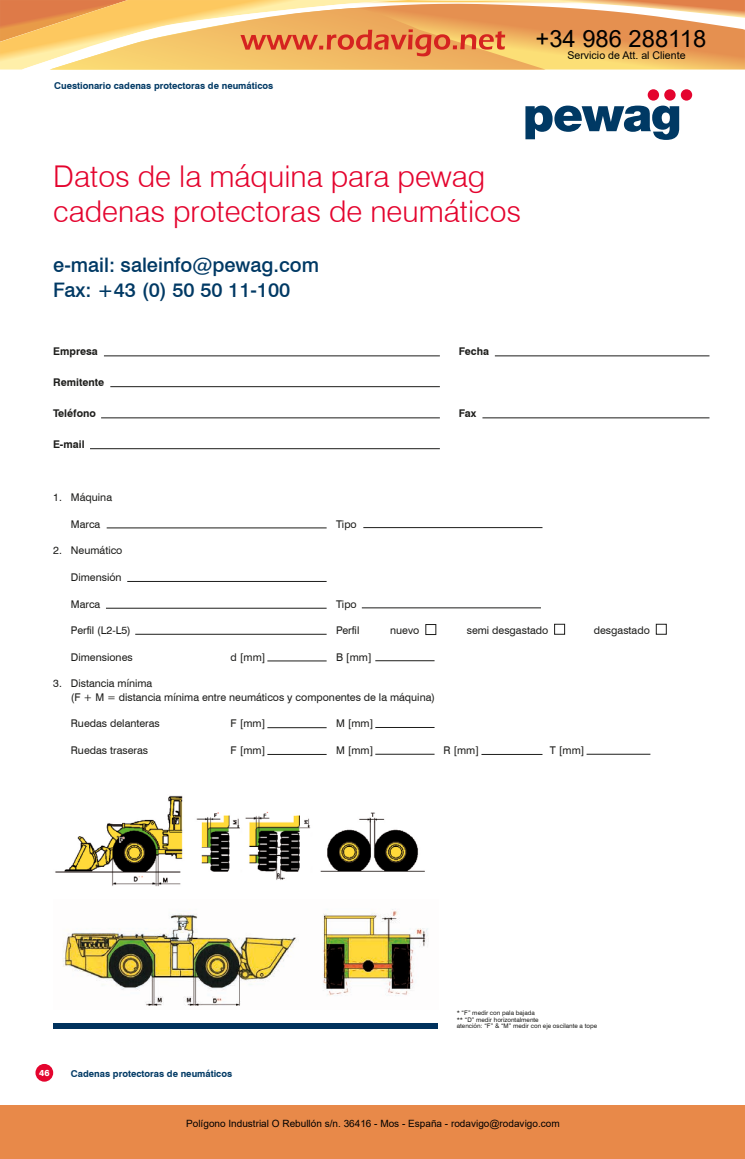
<style>
.page{position:relative;width:745px;height:1159px;background:#fff}
.page>*{position:absolute;margin:0;border:0;box-sizing:border-box;transform-origin:0 0}
.t1{font:300 30px/35.4px "Swiss 721 BT";color:#e4042e}
.t2{font:23.75px "Arial";color:#000}
.t3{font:500 20px/25px "Swiss 721 BT";color:#003964}
.t4{font:10.62px/13.2px "Swiss 721 BT";color:#1d1d1b}
.t5{font:700 10.62px "Swiss 721 BT";color:#1d1d1b}
.t6{font:10.62px "Arial";color:#000}
.t7{font:10px "Arial";color:#000}
.t8{font:700 9.38px "Swiss 721 BT";color:#003964}
.t9{font:800 8.75px "Swiss 721 BT";color:#fff}
.t10{font:6.25px/6.8px "Swiss 721 BT";color:#1d1d1b}
</style>
<div class="page">
<div style="left:35px;top:1064px;width:18px;height:17px;background:#e4042e;border-radius:50%"></div>
<hr style="left:104px;top:355px;width:335px;height:1px;background:#1d1d1b">
<hr style="left:110px;top:386px;width:329px;height:1px;background:#1d1d1b">
<hr style="left:101px;top:417px;width:338px;height:1px;background:#1d1d1b">
<hr style="left:494px;top:355px;width:215px;height:1px;background:#1d1d1b">
<hr style="left:482px;top:417px;width:227px;height:1px;background:#1d1d1b">
<hr style="left:90px;top:448px;width:349px;height:1px;background:#1d1d1b">
<hr style="left:107px;top:527px;width:219px;height:1px;background:#1d1d1b">
<hr style="left:127px;top:581px;width:199px;height:1px;background:#1d1d1b">
<hr style="left:363px;top:527px;width:179px;height:1px;background:#1d1d1b">
<hr style="left:135px;top:634px;width:191px;height:1px;background:#1d1d1b">
<hr style="left:267px;top:660px;width:59px;height:1px;background:#1d1d1b">
<div style="left:425px;top:624px;width:11px;height:11px;border:1px solid #1d1d1b"></div>
<div style="left:554px;top:624px;width:10px;height:10px;border:1px solid #1d1d1b"></div>
<div style="left:655px;top:624px;width:11px;height:10px;border:1px solid #1d1d1b"></div>
<hr style="left:106px;top:608px;width:220px;height:1px;background:#1d1d1b">
<hr style="left:375px;top:660px;width:59px;height:1px;background:#1d1d1b">
<hr style="left:267px;top:727px;width:59px;height:1px;background:#1d1d1b">
<hr style="left:375px;top:727px;width:59px;height:1px;background:#1d1d1b">
<hr style="left:267px;top:754px;width:59px;height:1px;background:#1d1d1b">
<hr style="left:375px;top:754px;width:59px;height:1px;background:#1d1d1b">
<hr style="left:481px;top:754px;width:61px;height:1px;background:#1d1d1b">
<hr style="left:586px;top:754px;width:64px;height:1px;background:#1d1d1b">
<img style="left:55px;top:795px;width:370px;height:92px">
<img style="left:63px;top:909px;width:365px;height:97px">
<div style="left:53px;top:1023px;width:385px;height:5px;background:#00325d"></div>
<hr style="left:361px;top:607px;width:179px;height:1px;background:#1d1d1b">
<svg style="left:525px;top:89px;width:166px;height:51px"></svg>
<div style="left:0;top:1105px;width:744px;height:54px;background:#e88949"></div>
<svg style="left:0;top:0;width:744px;height:70px;background:#f0b66e"></svg>
<h2 class="t2" style="left:535px;top:22px;width:172px">+34 986 288118</h2>
<p class="t8" style="left:54px;top:80px;width:221px">Cuestionario cadenas protectoras de neumáticos</p>
<h1 class="t1" style="left:53px;top:158px;width:469px">Datos de la máquina para pewag cadenas protectoras de neumáticos</h1>
<h3 class="t3" style="left:53px;top:252px;width:267px">e-mail: saleinfo@pewag.com<br>Fax: +43 (0) 50 50 11-100</h3>
<p class="t5" style="left:53px;top:345px;width:46px">Empresa</p>
<p class="t5" style="left:458px;top:345px;width:32px">Fecha</p>
<p class="t5" style="left:53px;top:376px;width:53px">Remitente</p>
<p class="t5" style="left:53px;top:407px;width:44px">Teléfono</p>
<p class="t5" style="left:458px;top:407px;width:19px">Fax</p>
<p class="t5" style="left:53px;top:438px;width:33px">E-mail</p>
<p class="t6" style="left:567px;top:48px;width:120px">Servicio de Att. al Cliente</p>
<p class="t4" style="left:53px;top:491px;width:60px">1. Máquina</p>
<p class="t4" style="left:71px;top:517px;width:31px">Marca</p>
<p class="t4" style="left:336px;top:517px;width:22px">Tipo</p>
<p class="t4" style="left:53px;top:544px;width:71px">2. Neumático</p>
<p class="t4" style="left:71px;top:570px;width:52px">Dimensión</p>
<p class="t4" style="left:71px;top:597px;width:31px">Marca</p>
<p class="t4" style="left:336px;top:597px;width:22px">Tipo</p>
<p class="t4" style="left:71px;top:624px;width:61px">Perfil (L2-L5)</p>
<p class="t4" style="left:336px;top:624px;width:25px">Perfil</p>
<p class="t4" style="left:390px;top:624px;width:31px">nuevo</p>
<p class="t4" style="left:466px;top:624px;width:83px">semi desgastado</p>
<p class="t4" style="left:593px;top:624px;width:57px">desgastado</p>
<p class="t4" style="left:71px;top:650px;width:63px">Dimensiones</p>
<p class="t4" style="left:230px;top:650px;width:36px">d [mm]</p>
<p class="t4" style="left:336px;top:650px;width:37px">B [mm]</p>
<p class="t4" style="left:71px;top:677px;width:365px;text-indent:-18px">3. Distancia mínima<br>(F + M = distancia mínima entre neumáticos y componentes de la máquina)</p>
<p class="t4" style="left:71px;top:717px;width:90px">Ruedas delanteras</p>
<p class="t4" style="left:230px;top:717px;width:36px">F [mm]</p>
<p class="t4" style="left:336px;top:717px;width:39px">M [mm]</p>
<p class="t4" style="left:71px;top:743px;width:79px">Ruedas traseras</p>
<p class="t4" style="left:230px;top:743px;width:36px">F [mm]</p>
<p class="t4" style="left:336px;top:743px;width:39px">M [mm]</p>
<p class="t4" style="left:443px;top:743px;width:37px">R [mm]</p>
<p class="t4" style="left:549px;top:743px;width:36px">T [mm]</p>
<p class="t9" style="left:39px;top:1067px;width:12px">46</p>
<p class="t8" style="left:71px;top:1067px;width:163px">Cadenas protectoras de neumáticos</p>
<p class="t10" style="left:456px;top:1009px;width:142px">* “F” medir con pala bajada<br>** “D” medir horizontalmente<br>atención: “F” &amp; “M” medir con eje oscilante a tope</p>
<p class="t7" style="left:186px;top:1117px;width:375px">Polígono Industrial O Rebullón s/n. 36416 - Mos - España - rodavigo@rodavigo.com</p>
</div>
